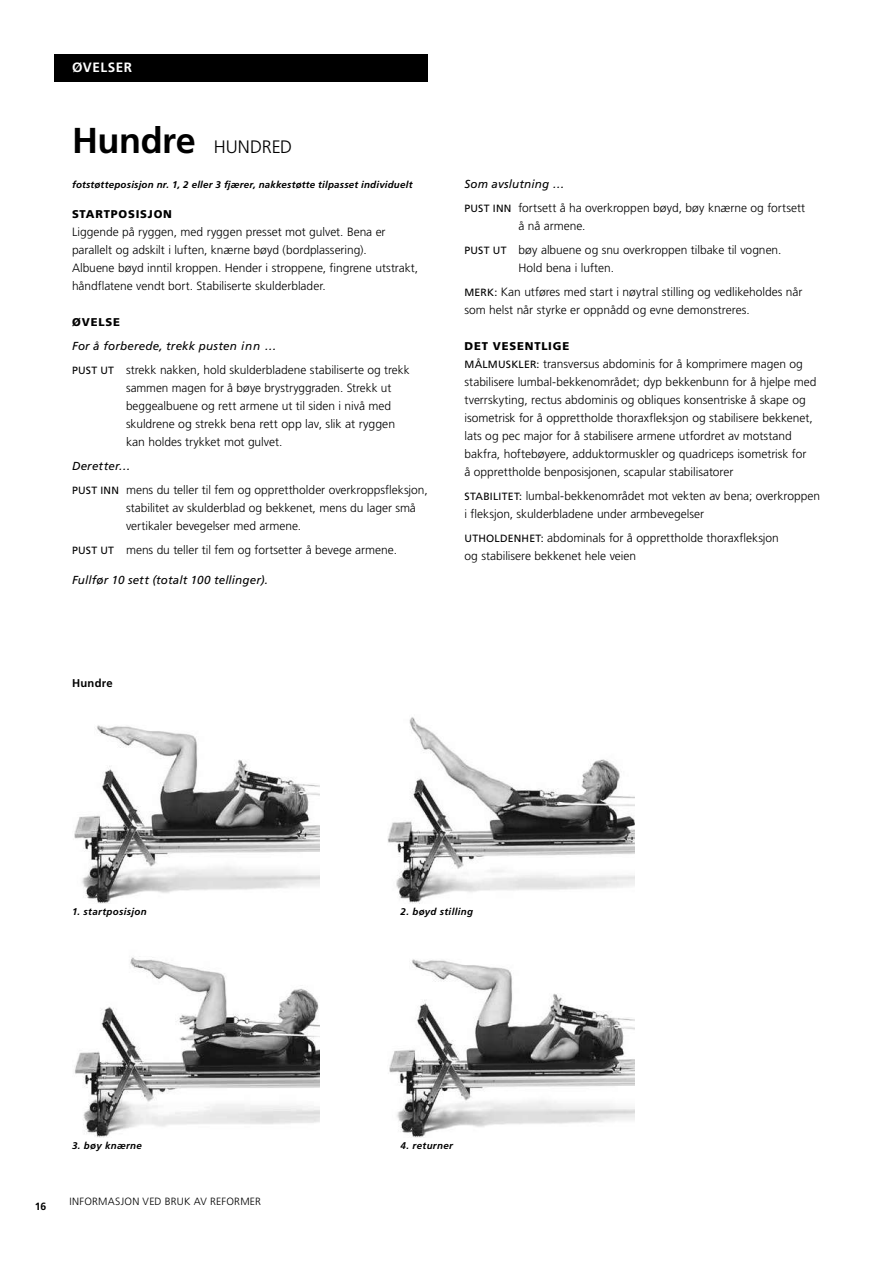
<style>
.page{position:relative;width:893px;height:1263px;background:#fff}
.page>*{position:absolute;margin:0;border:0;box-sizing:border-box;transform-origin:0 0}
.t1{font:300 18px "Frutiger LT Std";letter-spacing:-.005em;color:#000}
.t2{font:700 13.5px "Frutiger LT Std";letter-spacing:.035em;color:#fff}
.t3{font:300 12px/18px "Frutiger LT Std";color:#000}
.t4{font:italic 11.7px "Frutiger LT Std";letter-spacing:.015em;color:#000}
.t5{font:900 11.25px "Frutiger LT Std";letter-spacing:.07em;color:#000}
.t6{font:700 11.25px "Frutiger LT Std";letter-spacing:.025em;color:#000}
.t7{font:300 10.5px "Frutiger LT Std";letter-spacing:.025em;color:#000}
.t8{font:700 10.5px "Frutiger LT Std";color:#000}
.t9{font:italic 700 9.75px "Frutiger LT Std";letter-spacing:.025em;color:#000}
.s1{font-weight:700;font-size:36px}
.s2{font-weight:400;font-size:10.5px}
</style>
<div class="page">
<img style="left:74px;top:957px;width:246px;height:180px">
<img style="left:389px;top:959px;width:245px;height:178px">
<img style="left:74px;top:725px;width:246px;height:178px">
<img style="left:387px;top:717px;width:247px;height:186px">
<div style="left:54px;top:54px;width:374px;height:27px;background:#000"></div>
<p class="t2" style="left:72px;top:60px;width:62px">ØVELSER</p>
<h1 class="t1" style="left:72px;top:137px;width:222px"><span class="s1">Hundre</span> HUNDRED</h1>
<p class="t9" style="left:72px;top:178px;width:342px">fotstøtteposisjon nr. 1, 2 eller 3 fjærer, nakkestøtte tilpasset individuelt</p>
<p class="t5" style="left:72px;top:207px;width:102px">STARTPOSISJON</p>
<p class="t3" style="left:72px;top:223px;width:348px">Liggende på ryggen, med ryggen presset mot gulvet. Bena er parallelt og adskilt i luften, knærne bøyd (bordplassering).<br>Albuene bøyd inntil kroppen. Hender i stroppene, fingrene utstrakt, håndflatene vendt bort. Stabiliserte skulderblader.</p>
<p class="t5" style="left:72px;top:315px;width:49px">ØVELSE</p>
<p class="t4" style="left:72px;top:339px;width:206px">For å forberede, trekk pusten inn …</p>
<p class="t3" style="left:126px;top:361px;width:285px;text-indent:-54px"><span class="s2">PUST UT</span> strekk nakken, hold skulderbladene stabiliserte og trekk sammen magen for å bøye brystryggraden. Strekk ut beggealbuene og rett armene ut til siden i nivå med skuldrene og strekk bena rett opp lav, slik at ryggen kan holdes trykket mot gulvet.</p>
<p class="t4" style="left:72px;top:459px;width:60px">Deretter…</p>
<p class="t3" style="left:126px;top:481px;width:303px;text-indent:-54px"><span class="s2">PUST INN</span> mens du teller til fem og opprettholder overkroppsfleksjon, stabilitet av skulderblad og bekkenet, mens du lager små vertikaler bevegelser med armene.</p>
<p class="t3" style="left:72px;top:541px;width:326px"><span class="s2">PUST UT</span> mens du teller til fem og fortsetter å bevege armene.</p>
<p class="t4" style="left:72px;top:573px;width:197px">Fullfør 10 sett (totalt 100 tellinger).</p>
<p class="t6" style="left:72px;top:676px;width:42px">Hundre</p>
<p class="t4" style="left:464px;top:177px;width:101px">Som avslutning …</p>
<p class="t3" style="left:518px;top:199px;width:288px;text-indent:-54px"><span class="s2">PUST INN</span> fortsett å ha overkroppen bøyd, bøy knærne og fortsett å nå armene.</p>
<p class="t3" style="left:518px;top:241px;width:264px;text-indent:-54px"><span class="s2">PUST UT</span> bøy albuene og snu overkroppen tilbake til vognen.<br>Hold bena i luften.</p>
<p class="t3" style="left:464px;top:283px;width:339px"><span class="s2">MERK:</span> Kan utføres med start i nøytral stilling og vedlikeholdes når som helst når styrke er oppnådd og evne demonstreres.</p>
<p class="t5" style="left:464px;top:339px;width:106px">DET VESENTLIGE</p>
<p class="t3" style="left:464px;top:355px;width:354px"><span class="s2">MÅLMUSKLER:</span> transversus abdominis for å komprimere magen og stabilisere lumbal-bekkenområdet; dyp bekkenbunn for å hjelpe med tverrskyting, rectus abdominis og obliques konsentriske å skape og isometrisk for å opprettholde thoraxfleksjon og stabilisere bekkenet, lats og pec major for å stabilisere armene utfordret av motstand bakfra, hoftebøyere, adduktormuskler og quadriceps isometrisk for<br>å opprettholde benposisjonen, scapular stabilisatorer</p>
<p class="t3" style="left:464px;top:487px;width:357px"><span class="s2">STABILITET:</span> lumbal-bekkenområdet mot vekten av bena; overkroppen i fleksjon, skulderbladene under armbevegelser</p>
<p class="t3" style="left:464px;top:529px;width:316px"><span class="s2">UTHOLDENHET:</span> abdominals for å opprettholde thoraxfleksjon og stabilisere bekkenet hele veien</p>
<p class="t9" style="left:72px;top:906px;width:76px">1. startposisjon</p>
<p class="t9" style="left:400px;top:906px;width:74px">2. bøyd stilling</p>
<p class="t8" style="left:35px;top:1200px;width:13px">16</p>
<p class="t9" style="left:72px;top:1140px;width:72px">3. bøy knærne</p>
<p class="t9" style="left:400px;top:1140px;width:54px">4. returner</p>
<p class="t7" style="left:69px;top:1196px;width:193px">INFORMASJON VED BRUK AV REFORMER</p>
</div>
